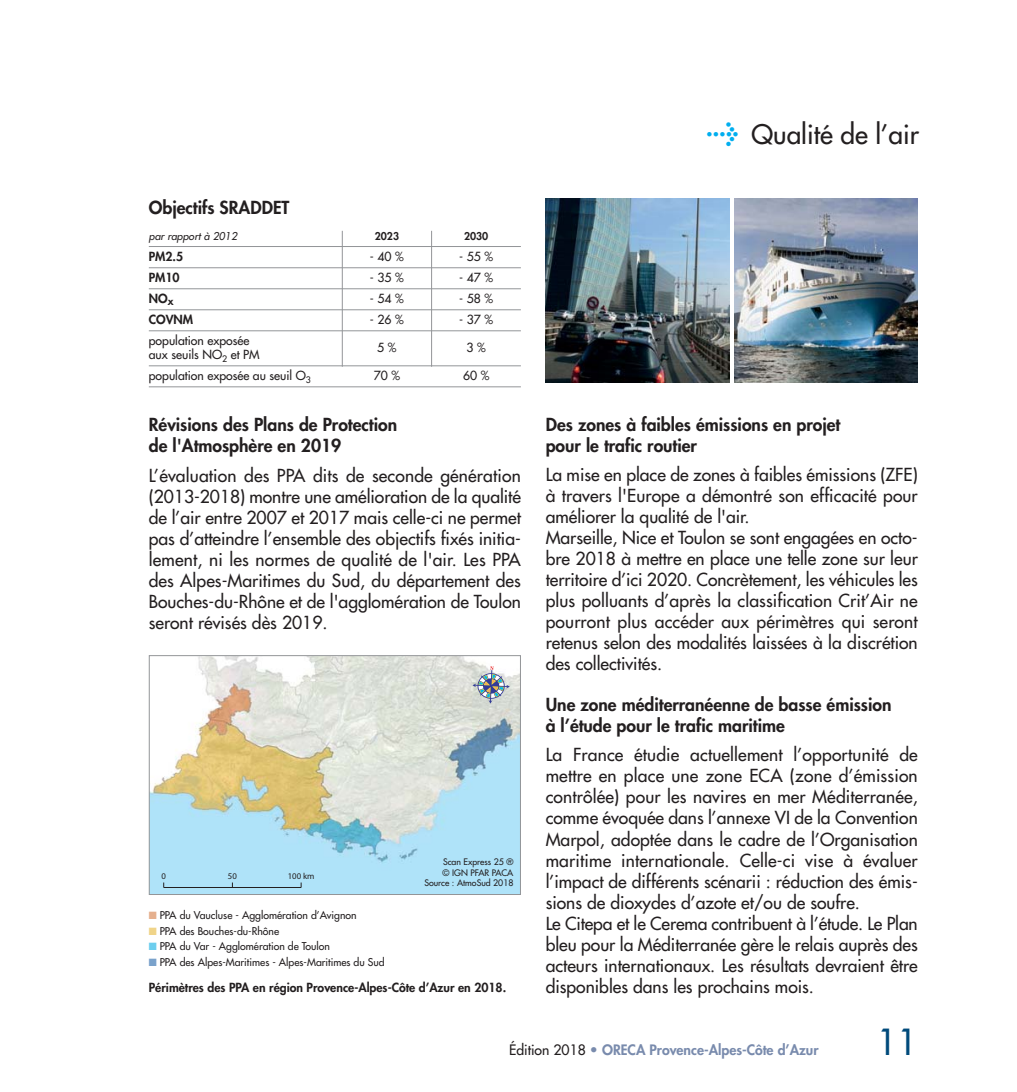
<style>
.page{position:relative;width:1017px;height:1092px;background:#fff}
.page>*{position:absolute;margin:0;border:0;box-sizing:border-box;transform-origin:0 0}
.t1{font:35px "Futura";color:#004a7b}
.t2{font:26.25px "Futura";color:#231f20}
.t3{font:17.5px/21px "Futura";color:#231f20}
.t4{font:800 17.5px/21px "Futura";color:#231f20}
.t5{font:800 14px "Futura";color:#798bad}
.t6{font:12.25px/14px "Futura";color:#231f20}
.t7{font:800 12.25px "Futura";color:#231f20}
.t8{font:10.5px "Futura";color:#231f20}
.t9{font:italic 10.5px "Futura";color:#231f20}
.t10{font:800 10.5px "Futura";color:#231f20}
.t11{font:8.75px/10.5px "Futura";color:#231f20;text-align:right}
.t12{font:8.75px "Myriad Pro";color:#231f20}
.s1{color:#e5b08e}
.s2{color:#f0d489}
.s3{color:#6dceee}
.s4{color:#7aa2cb}
.s5{font-family:"Meta Plus";font-weight:700;color:#00aeef}
.s6{font-weight:400;color:#231f20}
</style>
<div class="page">
<img style="left:546px;top:198px;width:183px;height:184px">
<img style="left:734px;top:198px;width:184px;height:184px">
<img style="left:151px;top:657px;width:368px;height:235px">
<div style="left:149px;top:655px;width:372px;height:239px;border:1px solid #939598"></div>
<svg style="left:472px;top:666px;width:38px;height:37px"></svg>
<hr style="left:164px;top:887px;width:137px;height:1px;background:#231f20">
<hr style="left:149px;top:246px;width:372px;height:1px;background:#939598">
<hr style="left:149px;top:267px;width:372px;height:1px;background:#939598">
<hr style="left:149px;top:288px;width:372px;height:1px;background:#939598">
<hr style="left:149px;top:309px;width:372px;height:1px;background:#939598">
<hr style="left:149px;top:330px;width:372px;height:1px;background:#939598">
<hr style="left:149px;top:365px;width:372px;height:1px;background:#939598">
<hr style="left:149px;top:386px;width:372px;height:1px;background:#939598">
<hr style="left:342px;top:231px;width:1px;height:136px;background:#939598">
<hr style="left:431px;top:231px;width:1px;height:136px;background:#939598">
<p class="t4" style="left:149px;top:198px;width:142px">Objectifs SRADDET</p>
<p class="t9" style="left:149px;top:231px;width:92px">par rapport à 2012</p>
<p class="t10" style="left:375px;top:231px;width:26px">2023</p>
<p class="t10" style="left:464px;top:231px;width:26px">2030</p>
<p class="t7" style="left:149px;top:250px;width:36px">PM2.5</p>
<p class="t6" style="left:370px;top:250px;width:35px">- 40 %</p>
<p class="t6" style="left:459px;top:250px;width:35px">- 55 %</p>
<p class="t7" style="left:149px;top:271px;width:32px">PM10</p>
<p class="t6" style="left:370px;top:271px;width:35px">- 35 %</p>
<p class="t6" style="left:459px;top:271px;width:35px">- 47 %</p>
<p class="t7" style="left:149px;top:292px;width:26px">NO<sub>x</sub></p>
<p class="t6" style="left:370px;top:292px;width:35px">- 54 %</p>
<p class="t6" style="left:459px;top:292px;width:35px">- 58 %</p>
<p class="t7" style="left:149px;top:313px;width:46px">COVNM</p>
<p class="t6" style="left:370px;top:313px;width:35px">- 26 %</p>
<p class="t6" style="left:459px;top:313px;width:35px">- 37 %</p>
<p class="t6" style="left:149px;top:334px;width:112px">population exposée aux seuils NO<sub>2</sub> et PM</p>
<p class="t6" style="left:377px;top:341px;width:21px">5 %</p>
<p class="t6" style="left:467px;top:341px;width:21px">3 %</p>
<p class="t6" style="left:149px;top:369px;width:164px">population exposée au seuil O<sub>3</sub></p>
<p class="t6" style="left:374px;top:369px;width:28px">70 %</p>
<p class="t6" style="left:463px;top:369px;width:28px">60 %</p>
<p class="t4" style="left:149px;top:415px;width:250px">Révisions des Plans de Protection de l'Atmosphère en 2019</p>
<p class="t3" style="left:149px;top:466px;width:374px;text-align:justify">L’évaluation des PPA dits de seconde génération (2013-2018) montre une amélioration de la qualité de l’air entre 2007 et 2017 mais celle-ci ne permet pas d’atteindre l’ensemble des objectifs fixés initia&shy;lement, ni les normes de qualité de l'air. Les PPA des Alpes-Maritimes du Sud, du département des Bouches-du-Rhône et de l'agglomération de Toulon seront révisés dès 2019.</p>
<p class="t12" style="left:161px;top:871px;width:6px">0</p>
<p class="t12" style="left:228px;top:871px;width:10px">50</p>
<p class="t12" style="left:288px;top:871px;width:28px">100 km</p>
<p class="t11" style="left:424px;top:857px;width:91px">Scan Express 25 ®<br>© IGN PFAR PACA<br>Source : AtmoSud 2018</p>
<p class="t8" style="left:149px;top:909px;width:209px"><span class="s1">■</span> PPA du Vaucluse - Agglomération d’Avignon</p>
<p class="t8" style="left:149px;top:925px;width:132px"><span class="s2">■</span> PPA des Bouches-du-Rhône</p>
<p class="t8" style="left:149px;top:941px;width:183px"><span class="s3">■</span> PPA du Var - Agglomération de Toulon</p>
<p class="t8" style="left:149px;top:957px;width:237px"><span class="s4">■</span> PPA des Alpes-Maritimes - Alpes-Maritimes du Sud</p>
<p class="t7" style="left:149px;top:981px;width:359px">Périmètres des PPA en région Provence-Alpes-Côte d’Azur en 2018.</p>
<h2 class="t2" style="left:706px;top:122px;width:214px"><span class="s5">&gt;</span> Qualité de l’air</h2>
<p class="t4" style="left:546px;top:415px;width:296px">Des zones à faibles émissions en projet pour le trafic routier</p>
<p class="t3" style="left:546px;top:465px;width:374px">La mise en place de zones à faibles émissions (ZFE) à travers l'Europe a démontré son efficacité pour améliorer la qualité de l'air.<br>Marseille, Nice et Toulon se sont engagées en octo&shy;bre 2018 à mettre en place une telle zone sur leur territoire d’ici 2020. Concrètement, les véhicules les plus polluants d’après la classification Crit’Air ne pourront plus accéder aux périmètres qui seront retenus selon des modalités laissées à la discrétion des collectivités.</p>
<p class="t4" style="left:546px;top:695px;width:347px">Une zone méditerranéenne de basse émission à l’étude pour le trafic maritime</p>
<p class="t3" style="left:546px;top:745px;width:374px">La France étudie actuellement l’opportunité de mettre en place une zone ECA (zone d’émission contrôlée) pour les navires en mer Méditerranée, comme évoquée dans l’annexe VI de la Convention Marpol, adoptée dans le cadre de l’Organisation maritime internationale. Celle-ci vise à évaluer l’impact de différents scénarii : réduction des émis&shy;sions de dioxydes d’azote et/ou de soufre.<br>Le Citepa et le Cerema contribuent à l’étude. Le Plan bleu pour la Méditerranée gère le relais auprès des acteurs internationaux. Les résultats devraient être disponibles dans les prochains mois.</p>
<p class="t5" style="left:509px;top:1042px;width:311px"><span class="s6">Édition 2018</span> • ORECA Provence-Alpes-Côte d’Azur</p>
<h1 class="t1" style="left:877px;top:1024px;width:42px">11</h1>
</div>
